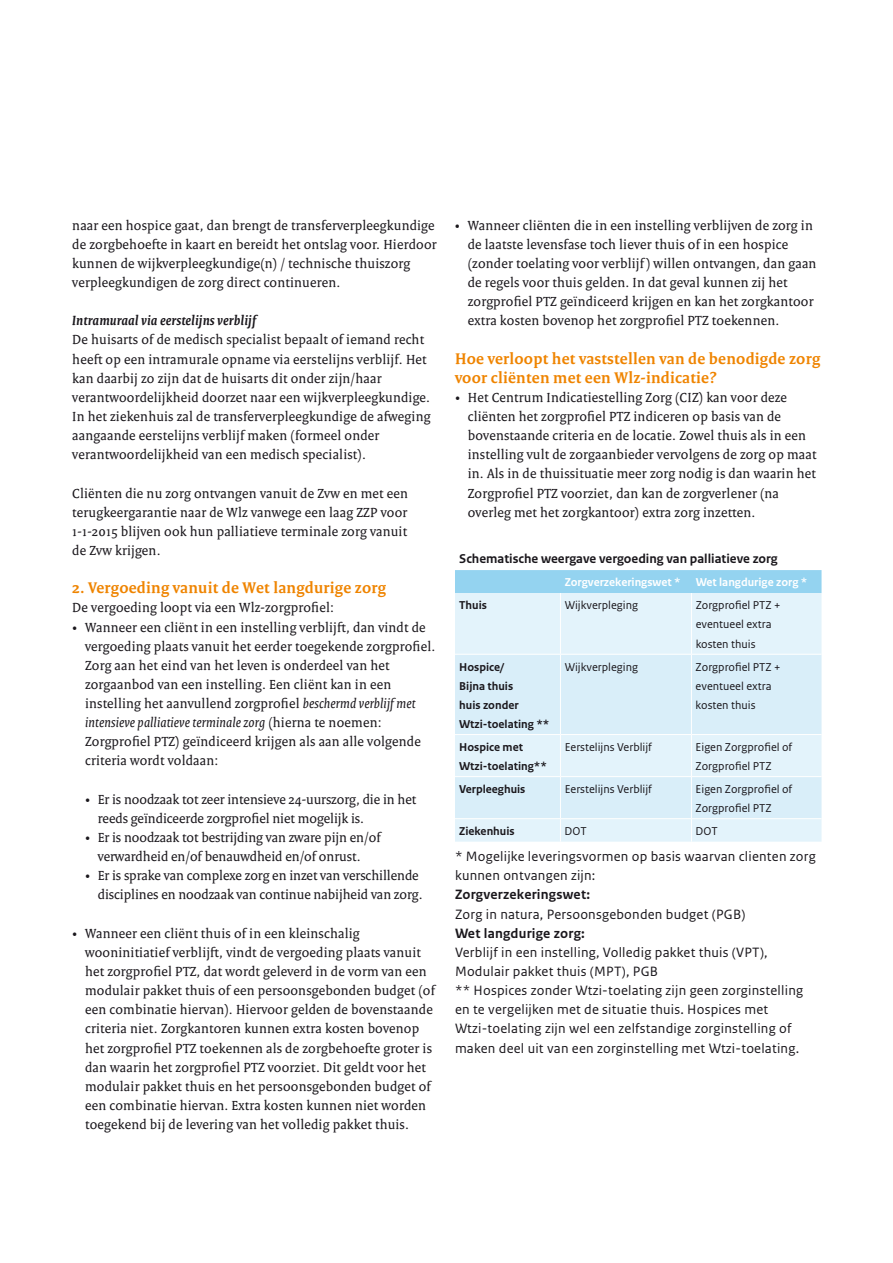
<style>
.page{position:relative;width:893px;height:1263px;background:#fff}
.page>*{position:absolute;margin:0;border:0;box-sizing:border-box;transform-origin:0 0}
.t1{font:700 16.5px/19.2px "Rijksoverheid Serif";letter-spacing:.015em;color:#ef8400}
.t2{font:14.25px/19.2px "Rijksoverheid Serif";letter-spacing:.015em;color:#1a171c}
.t3{font:14.25px/19.2px "Rijksoverheid Sans Text";letter-spacing:.015em;color:#1a171c}
.t4{font:700 14.25px "Rijksoverheid Sans Text";letter-spacing:.015em;color:#1a171c}
.t5{font:italic 700 14.25px "Rijksoverheid Serif";letter-spacing:.015em;color:#1a171c}
.t6{font:700 13.5px "Rijksoverheid Sans Text";color:#1a171c}
.t7{font:12px/19.2px "Rijksoverheid Sans Text";color:#1a171c}
.t8{font:700 12px/19.2px "Rijksoverheid Sans Text";color:#1a171c}
.t9{font:700 12px "Rijksoverheid Sans Text";color:#fff}
.s1{font-style:italic}
</style>
<div class="page">
<div style="left:455px;top:570px;width:366px;height:23px;background:#94d3f0"></div>
<div style="left:455px;top:593px;width:366px;height:249px;background:#e3f3fb"></div>
<svg style="left:455px;top:655px;width:366px;height:163px;background:#dbeff9"></svg>
<hr style="left:560px;top:593px;width:1px;height:61px;background:#fff">
<hr style="left:691px;top:593px;width:1px;height:61px;background:#fff">
<hr style="left:560px;top:655px;width:1px;height:79px;background:#fff">
<hr style="left:691px;top:655px;width:1px;height:79px;background:#fff">
<hr style="left:560px;top:735px;width:1px;height:41px;background:#fff">
<hr style="left:691px;top:735px;width:1px;height:41px;background:#fff">
<hr style="left:560px;top:777px;width:1px;height:41px;background:#fff">
<hr style="left:691px;top:777px;width:1px;height:41px;background:#fff">
<svg style="left:560px;top:819px;width:1px;height:23px"></svg>
<svg style="left:691px;top:819px;width:1px;height:23px"></svg>
<hr style="left:455px;top:654px;width:105px;height:1px;background:#fff">
<hr style="left:560px;top:654px;width:131px;height:1px;background:#fff">
<hr style="left:691px;top:654px;width:130px;height:1px;background:#fff">
<hr style="left:455px;top:734px;width:105px;height:1px;background:#fff">
<hr style="left:560px;top:734px;width:131px;height:1px;background:#fff">
<hr style="left:691px;top:734px;width:130px;height:1px;background:#fff">
<hr style="left:455px;top:776px;width:105px;height:1px;background:#fff">
<hr style="left:560px;top:776px;width:131px;height:1px;background:#fff">
<hr style="left:691px;top:776px;width:130px;height:1px;background:#fff">
<hr style="left:455px;top:818px;width:105px;height:1px;background:#fff">
<hr style="left:560px;top:818px;width:131px;height:1px;background:#fff">
<hr style="left:691px;top:818px;width:130px;height:1px;background:#fff">
<p class="t2" style="left:72px;top:215px;width:366px">naar een hospice gaat, dan brengt de transferverpleegkundige de zorgbehoefte in kaart en bereidt het ontslag voor. Hierdoor kunnen de wijkverpleegkundige(n) / technische thuiszorg verpleegkundigen de zorg direct continueren.</p>
<p class="t5" style="left:72px;top:312px;width:185px">Intramuraal via eerstelijns verblijf</p>
<p class="t2" style="left:72px;top:330px;width:360px">De huisarts of de medisch specialist bepaalt of iemand recht heeft op een intramurale opname via eerstelijns verblijf. Het kan daarbij zo zijn dat de huisarts dit onder zijn/haar verantwoordelijkheid doorzet naar een wijkverpleegkundige.<br>In het ziekenhuis zal de transferverpleegkundige de afweging aangaande eerstelijns verblijf maken (formeel onder verantwoordelijkheid van een medisch specialist).</p>
<p class="t2" style="left:72px;top:483px;width:337px;text-align:justify">Cliënten die nu zorg ontvangen vanuit de Zvw en met een terugkeergarantie naar de Wlz vanwege een laag ZZP voor 1-1-2015 blijven ook hun palliatieve terminale zorg vanuit de Zvw krijgen.</p>
<p class="t1" style="left:72px;top:578px;width:315px">2. Vergoeding vanuit de Wet langdurige zorg</p>
<p class="t2" style="left:72px;top:598px;width:263px">De vergoeding loopt via een Wlz-zorgprofiel:</p>
<p class="t2" style="left:85px;top:617px;width:352px;text-indent:-13px">• Wanneer een cliënt in een instelling verblijft, dan vindt de vergoeding plaats vanuit het eerder toegekende zorgprofiel.<br>Zorg aan het eind van het leven is onderdeel van het zorgaanbod van een instelling. Een cliënt kan in een instelling het aanvullend zorgprofiel <span class="s1">beschermd verblijf met intensieve palliatieve terminale zorg</span> (hierna te noemen:<br>Zorgprofiel PTZ) geïndiceerd krijgen als aan alle volgende criteria wordt voldaan:</p>
<p class="t2" style="left:98px;top:789px;width:320px;text-indent:-13px">• Er is noodzaak tot zeer intensieve 24-uurszorg, die in het reeds geïndiceerde zorgprofiel niet mogelijk is.</p>
<p class="t2" style="left:85px;top:828px;width:297px;text-align:center">• Er is noodzaak tot bestrijding van zware pijn en/of verwardheid en/of benauwdheid en/of onrust.</p>
<p class="t2" style="left:85px;top:866px;width:339px;text-align:right">• Er is sprake van complexe zorg en inzet van verschillende disciplines en noodzaak van continue nabijheid van zorg.</p>
<p class="t2" style="left:85px;top:923px;width:351px;text-indent:-13px">• Wanneer een cliënt thuis of in een kleinschalig wooninitiatief verblijft, vindt de vergoeding plaats vanuit het zorgprofiel PTZ, dat wordt geleverd in de vorm van een modulair pakket thuis of een persoonsgebonden budget (of een combinatie hiervan). Hiervoor gelden de bovenstaande criteria niet. Zorgkantoren kunnen extra kosten bovenop het zorgprofiel PTZ toekennen als de zorgbehoefte groter is dan waarin het zorgprofiel PTZ voorziet. Dit geldt voor het modulair pakket thuis en het persoonsgebonden budget of een combinatie hiervan. Extra kosten kunnen niet worden toegekend bij de levering van het volledig pakket thuis.</p>
<p class="t2" style="left:468px;top:215px;width:350px;text-indent:-13px">• Wanneer cliënten die in een instelling verblijven de zorg in de laatste levensfase toch liever thuis of in een hospice (zonder toelating voor verblijf ) willen ontvangen, dan gaan de regels voor thuis gelden. In dat geval kunnen zij het zorgprofiel PTZ geïndiceerd krijgen en kan het zorgkantoor extra kosten bovenop het zorgprofiel PTZ toekennen.</p>
<p class="t1" style="left:455px;top:348px;width:367px">Hoe verloopt het vaststellen van de benodigde zorg voor cliënten met een Wlz-indicatie?</p>
<p class="t2" style="left:468px;top:388px;width:350px;text-indent:-13px">• Het Centrum Indicatiestelling Zorg (CIZ) kan voor deze cliënten het zorgprofiel PTZ indiceren op basis van de bovenstaande criteria en de locatie. Zowel thuis als in een instelling vult de zorgaanbieder vervolgens de zorg op maat in. Als in de thuissituatie meer zorg nodig is dan waarin het Zorgprofiel PTZ voorziet, dan kan de zorgverlener (na overleg met het zorgkantoor) extra zorg inzetten.</p>
<p class="t6" style="left:459px;top:551px;width:320px">Schematische weergave vergoeding van palliatieve zorg</p>
<p class="t9" style="left:565px;top:576px;width:244px">Zorgverzekeringswet * Wet langdurige zorg *</p>
<p class="t8" style="left:459px;top:596px;width:29px">Thuis</p>
<p class="t7" style="left:565px;top:596px;width:75px">Wijkverpleging</p>
<p class="t7" style="left:696px;top:596px;width:86px">Zorgprofiel PTZ + eventueel extra kosten thuis</p>
<p class="t8" style="left:459px;top:657px;width:92px">Hospice/<br>Bijna thuis<br>huis zonder<br>Wtzi-toelating **</p>
<p class="t7" style="left:565px;top:657px;width:75px">Wijkverpleging</p>
<p class="t7" style="left:696px;top:657px;width:86px">Zorgprofiel PTZ + eventueel extra kosten thuis</p>
<p class="t8" style="left:459px;top:737px;width:89px">Hospice met<br>Wtzi-toelating**</p>
<p class="t7" style="left:565px;top:737px;width:89px">Eerstelijns Verblijf</p>
<p class="t7" style="left:696px;top:737px;width:98px">Eigen Zorgprofiel of<br>Zorgprofiel PTZ</p>
<p class="t8" style="left:459px;top:780px;width:68px">Verpleeghuis</p>
<p class="t7" style="left:565px;top:779px;width:89px">Eerstelijns Verblijf</p>
<p class="t7" style="left:696px;top:779px;width:98px">Eigen Zorgprofiel of<br>Zorgprofiel PTZ</p>
<p class="t8" style="left:459px;top:822px;width:57px">Ziekenhuis</p>
<p class="t7" style="left:565px;top:822px;width:24px">DOT</p>
<p class="t7" style="left:696px;top:822px;width:24px">DOT</p>
<p class="t3" style="left:455px;top:847px;width:362px">* Mogelijke leveringsvormen op basis waarvan clienten zorg kunnen ontvangen zijn:</p>
<p class="t4" style="left:455px;top:887px;width:137px">Zorgverzekeringswet:</p>
<p class="t3" style="left:455px;top:904px;width:292px">Zorg in natura, Persoonsgebonden budget (PGB)</p>
<p class="t4" style="left:455px;top:925px;width:131px">Wet langdurige zorg:</p>
<p class="t3" style="left:455px;top:943px;width:350px">Verblijf in een instelling, Volledig pakket thuis (VPT), Modulair pakket thuis (MPT), PGB<br>** Hospices zonder Wtzi-toelating zijn geen zorginstelling en te vergelijken met de situatie thuis. Hospices met Wtzi-toelating zijn wel een zelfstandige zorginstelling of maken deel uit van een zorginstelling met Wtzi-toelating.</p>
</div>
